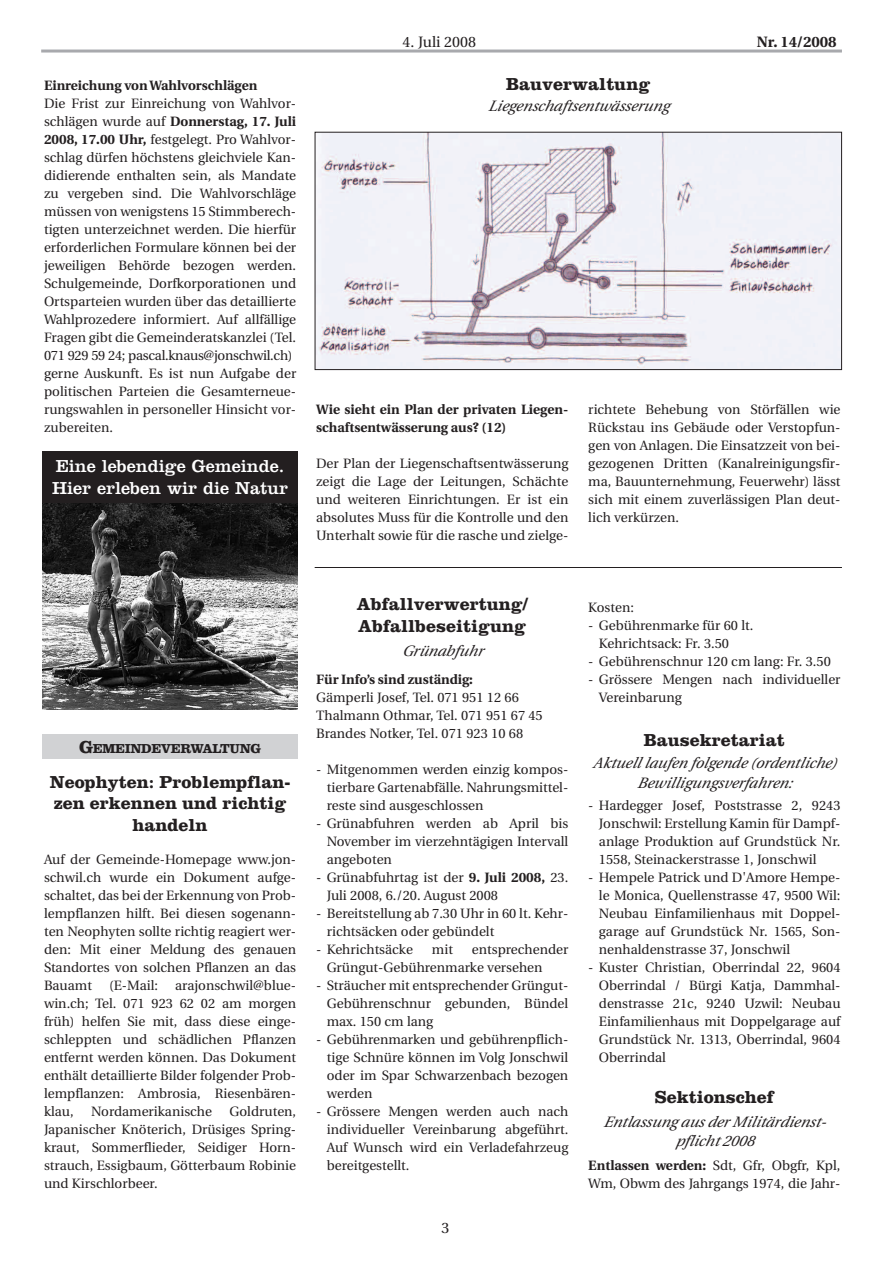
<style>
.page{position:relative;width:893px;height:1263px;background:#fff}
.page>*{position:absolute;margin:0;border:0;box-sizing:border-box;transform-origin:0 0}
.t1{font:700 18px/21.6px "Clarendon";color:#231f20;text-align:center}
.t2{font:18px/21.6px "Clarendon";color:#fff}
.t3{font:italic 15px/19.5px "Utopia";color:#231f20;text-align:center}
.t4{font:15px "Utopia";color:#231f20}
.t5{font:700 15px "Utopia";color:#231f20}
.t6{font:13.5px/18px "Utopia";color:#231f20;text-align:justify}
.t7{font:700 13.5px/18px "Utopia";color:#231f20}
.t8{font:700 13.5px "Clarendon";letter-spacing:-.025em;color:#231f20}
.s1{font-weight:700}
.s2{font-size:18px}
</style>
<div class="page">
<hr style="left:41px;top:50px;width:801px;height:3px;background:#a8a9ad">
<div style="left:43px;top:734px;width:255px;height:25px;background:#d1d2d4"></div>
<img style="left:317px;top:134px;width:523px;height:234px">
<div style="left:315px;top:132px;width:527px;height:238px;border:1px solid #231f20"></div>
<hr style="left:315px;top:567px;width:527px;height:1px;background:#231f20">
<div style="left:43px;top:451px;width:255px;height:52px;background:#231f20"></div>
<img style="left:43px;top:503px;width:255px;height:207px">
<p class="t7" style="left:44px;top:78px;width:215px">Einreichung von Wahlvorschlägen</p>
<p class="t6" style="left:44px;top:96px;width:254px;text-align:left">Die Frist zur Einreichung von Wahlvor&shy;schlägen wurde auf <span class="s1">Donnerstag, 17. Juli 2008, 17.00 Uhr,</span> festgelegt. Pro Wahlvor&shy;schlag dürfen höchstens gleichviele Kan&shy;didierende enthalten sein, als Mandate zu vergeben sind. Die Wahlvorschläge müssen von wenigstens 15 Stimmberech&shy;tigten unterzeichnet werden. Die hierfür erforderlichen Formulare können bei der jeweiligen Behörde bezogen werden.<br>Schulgemeinde, Dorfkorporationen und Ortsparteien wurden über das detaillierte Wahlprozedere informiert. Auf allfällige Fragen gibt die Gemeinderatskanzlei (Tel.<br>071 929 59 24; pascal.knaus@jonschwil.ch) gerne Auskunft. Es ist nun Aufgabe der politischen Parteien die Gesamterneue&shy;rungswahlen in personeller Hinsicht vor&shy;zubereiten.</p>
<h1 class="t2" style="left:52px;top:457px;width:238px">Eine lebendige Gemeinde.<br>Hier erleben wir die Natur</h1>
<p class="t4" style="left:403px;top:36px;width:75px">4. Juli 2008</p>
<p class="t5" style="left:757px;top:36px;width:81px">Nr. 14/2008</p>
<h1 class="t1" style="left:506px;top:75px;width:146px">Bauverwaltung</h1>
<p class="t3" style="left:488px;top:98px;width:183px">Liegenschaftsentwässerung</p>
<p class="t7" style="left:316px;top:402px;width:254px">Wie sieht ein Plan der privaten Liegen&shy;schaftsentwässerung aus? (12)</p>
<p class="t6" style="left:316px;top:456px;width:254px">Der Plan der Liegenschaftsentwässerung zeigt die Lage der Leitungen, Schächte und weiteren Einrichtungen. Er ist ein absolutes Muss für die Kontrolle und den Unterhalt sowie für die rasche und zielge-</p>
<p class="t6" style="left:588px;top:402px;width:254px">richtete Behebung von Störfällen wie Rückstau ins Gebäude oder Verstopfun&shy;gen von Anlagen. Die Einsatzzeit von bei&shy;gezogenen Dritten (Kanalreinigungsfir&shy;ma, Bauunternehmung, Feuerwehr) lässt sich mit einem zuverlässigen Plan deut&shy;lich verkürzen.</p>
<p class="t8" style="left:79px;top:744px;width:184px"><span class="s2">G</span>EMEINDEVERWALTUNG</p>
<h1 class="t1" style="left:50px;top:773px;width:242px">Neophyten: Problempflan&shy;zen erkennen und richtig handeln</h1>
<p class="t6" style="left:44px;top:852px;width:254px">Auf der Gemeinde-Homepage www.jon&shy;schwil.ch wurde ein Dokument aufge&shy;schaltet, das bei der Erkennung von Prob&shy;lempflanzen hilft. Bei diesen sogenann&shy;ten Neophyten sollte richtig reagiert wer&shy;den: Mit einer Meldung des genauen Standortes von solchen Pflanzen an das Bauamt</p>
<p class="t6" style="left:44px;top:978px;width:254px;text-indent:131px">arajonschwil@blue&shy;win.ch; Tel. 071 923 62 02 am morgen früh) helfen Sie mit, dass diese einge&shy;schleppten und schädlichen Pflanzen entfernt werden können. Das Dokument enthält detaillierte Bilder folgender Prob&shy;lempflanzen: Ambrosia, Riesenbären&shy;klau,</p>
<p class="t6" style="left:109px;top:978px;width:51px">(E-Mail:</p>
<p class="t6" style="left:44px;top:1104px;width:254px;text-indent:186px">Goldruten, Japanischer Knöterich, Drüsiges Spring&shy;kraut, Sommerflieder, Seidiger Horn&shy;strauch, Essigbaum, Götterbaum Robinie und Kirschlorbeer.</p>
<p class="t6" style="left:91px;top:1104px;width:122px">Nordamerikanische</p>
<h1 class="t1" style="left:357px;top:595px;width:173px;text-align:left">Abfallverwertung/<br>Abfallbeseitigung</h1>
<p class="t3" style="left:402px;top:642px;width:83px">Grünabfuhr</p>
<p class="t7" style="left:316px;top:672px;width:158px">Für Info’s sind zuständig:</p>
<p class="t6" style="left:316px;top:690px;width:228px;text-align:left">Gämperli Josef, Tel. 071 951 12 66<br>Thalmann Othmar, Tel. 071 951 67 45<br>Brandes Notker, Tel. 071 923 10 68</p>
<p class="t6" style="left:327px;top:762px;width:243px;text-indent:-11px">- Mitgenommen werden einzig kompos&shy;tierbare Gartenabfälle. Nahrungsmittel&shy;reste sind ausgeschlossen</p>
<p class="t6" style="left:327px;top:816px;width:243px;text-indent:-11px">- Grünabfuhren werden ab April bis November im vierzehntägigen Intervall angeboten</p>
<p class="t6" style="left:327px;top:870px;width:243px;text-indent:-11px">- Grünabfuhrtag ist der <span class="s1">9. Juli 2008,</span> 23.<br>Juli 2008, 6./20. August 2008</p>
<p class="t6" style="left:327px;top:906px;width:243px;text-indent:-11px">- Bereitstellung ab 7.30 Uhr in 60 lt. Kehr&shy;richtsäcken oder gebündelt</p>
<p class="t6" style="left:316px;top:942px;width:98px">- Kehrichtsäcke</p>
<p class="t6" style="left:432px;top:942px;width:23px">mit</p>
<p class="t6" style="left:327px;top:942px;width:243px;text-indent:145px">entsprechender<br>Grüngut-Gebührenmarke versehen</p>
<p class="t6" style="left:327px;top:978px;width:243px;text-indent:-11px">- Sträucher mit entsprechender Grüngut-Gebührenschnur gebunden, Bündel max. 150 cm lang</p>
<p class="t6" style="left:327px;top:1032px;width:243px;text-indent:-11px">- Gebührenmarken und gebührenpflich&shy;tige Schnüre können im Volg Jonschwil oder im Spar Schwarzenbach bezogen werden</p>
<p class="t6" style="left:327px;top:1104px;width:243px;text-indent:-11px">- Grössere Mengen werden auch nach individueller Vereinbarung abgeführt.<br>Auf Wunsch wird ein Verladefahrzeug bereitgestellt.</p>
<p class="t4" style="left:441px;top:1222px;width:9px">3</p>
<p class="t6" style="left:588px;top:600px;width:47px">Kosten:</p>
<p class="t6" style="left:599px;top:618px;width:156px;text-indent:-11px">- Gebührenmarke für 60 lt.<br>Kehrichtsack: Fr. 3.50</p>
<p class="t6" style="left:588px;top:654px;width:244px">- Gebührenschnur 120 cm lang: Fr. 3.50</p>
<p class="t6" style="left:599px;top:672px;width:243px;text-indent:-11px">- Grössere Mengen nach individueller<br>Vereinbarung</p>
<h1 class="t1" style="left:644px;top:731px;width:143px">Bausekretariat</h1>
<p class="t3" style="left:593px;top:755px;width:245px">Aktuell laufen folgende (ordentliche)<br>Bewilligungsverfahren:</p>
<p class="t6" style="left:599px;top:798px;width:243px;text-indent:-11px">- Hardegger Josef, Poststrasse 2, 9243<br>Jonschwil: Erstellung Kamin für Dampf&shy;anlage Produktion auf Grundstück Nr.<br>1558, Steinackerstrasse 1, Jonschwil</p>
<p class="t6" style="left:599px;top:870px;width:243px;text-indent:-11px">- Hempele Patrick und D'Amore Hempe&shy;le Monica, Quellenstrasse 47, 9500 Wil:<br>Neubau Einfamilienhaus mit Doppel&shy;garage auf Grundstück Nr. 1565, Son&shy;nenhaldenstrasse 37, Jonschwil</p>
<p class="t6" style="left:599px;top:960px;width:243px;text-indent:-11px">- Kuster Christian, Oberrindal 22, 9604<br>Oberrindal / Bürgi Katja, Dammhal&shy;denstrasse 21c, 9240 Uzwil: Neubau Einfamilienhaus mit Doppelgarage auf Grundstück Nr. 1313, Oberrindal, 9604<br>Oberrindal</p>
<h1 class="t1" style="left:655px;top:1088px;width:121px">Sektionschef</h1>
<p class="t3" style="left:603px;top:1113px;width:227px">Entlassung aus der Militärdienst&shy;pflicht 2008</p>
<p class="t6" style="left:588px;top:1158px;width:254px"><span class="s1">Entlassen werden:</span> Sdt, Gfr, Obgfr, Kpl,<br>Wm, Obwm des Jahrgangs 1974, die Jahr-</p>
</div>
